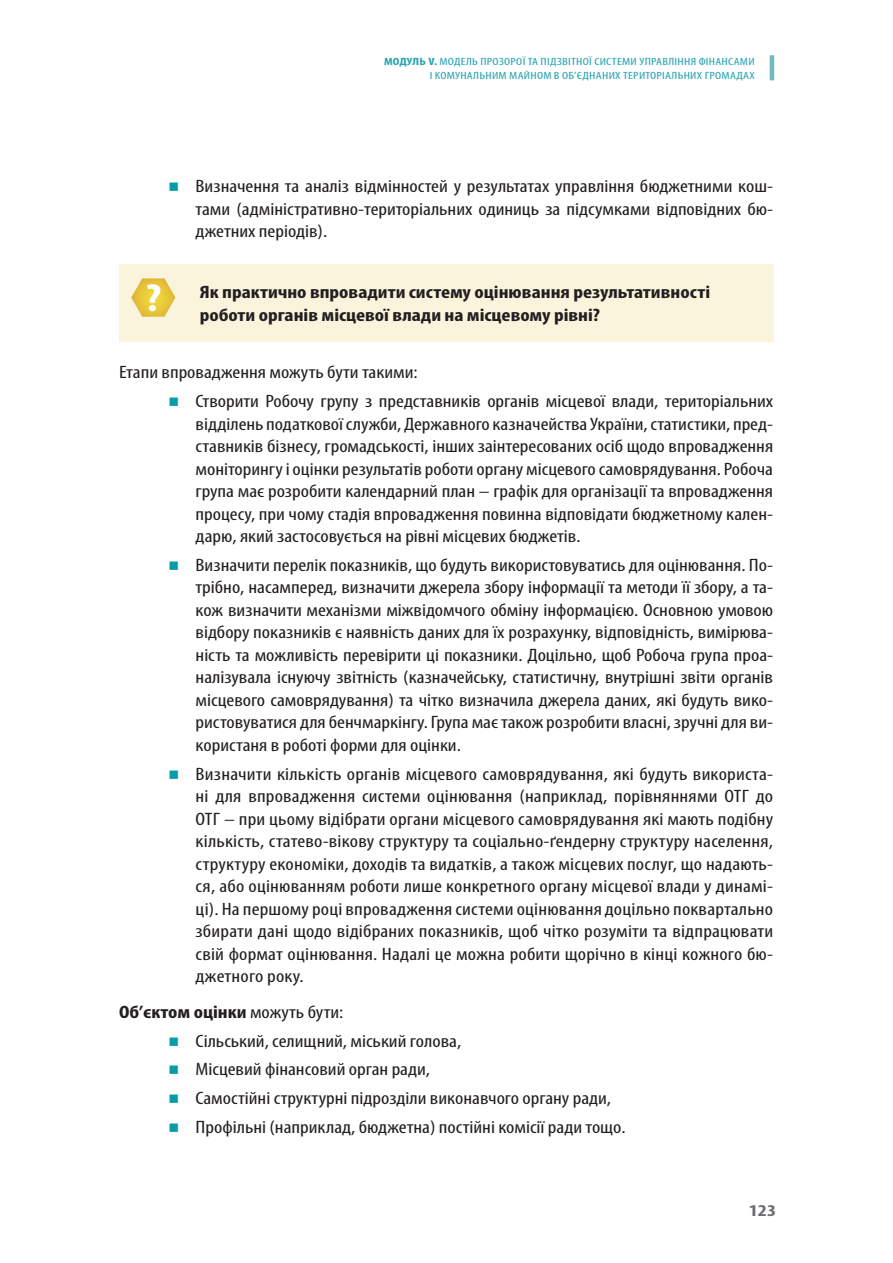
<style>
.page{position:relative;width:893px;height:1263px;background:#fff}
.page>*{position:absolute;margin:0;border:0;box-sizing:border-box;transform-origin:0 0}
.t1{font:700 condensed 39px "Myriad Pro";color:#fff;scale:1.2 1}
.t2{font:condensed 18px/22.5px "Myriad Pro";color:#231f20;text-align:justify;scale:1.2 1}
.t3{font:700 condensed 18px/22.5px "Myriad Pro";color:#231f20;scale:1.2 1}
.t4{font:700 condensed 16.5px "Myriad Pro";color:#6c6d70;scale:1.3 1}
.t5{font:condensed 10.5px/13.5px "Myriad Pro";letter-spacing:.02em;color:#24a3b0;text-align:right;scale:1.3 1}
.s1{font-weight:700}
</style>
<div class="page">
<hr style="left:770px;top:55px;width:4px;height:25px;background:#70b9c3">
<div style="left:120px;top:264px;width:654px;height:78px;background:#fbf4dc"></div>
<svg style="left:131px;top:278px;width:44px;height:39px"></svg>
<p class="t5" style="left:384px;top:55px;width:287px"><span class="s1">МОДУЛЬ V.</span> МОДЕЛЬ ПРОЗОРОЇ ТА ПІДЗВІТНОЇ СИСТЕМИ УПРАВЛІННЯ ФІНАНСАМИ<br>І КОМУНАЛЬНИМ МАЙНОМ В ОБ’ЄДНАНИХ ТЕРИТОРІАЛЬНИХ ГРОМАДАХ</p>
<h1 class="t1" style="left:146px;top:274px;width:15px">?</h1>
<p class="t2" style="left:196px;top:175px;width:483px">Визначення та аналіз відмінностей у результатах управління бюджетними кош&shy;тами (адміністративно-територіальних одиниць за підсумками відповідних бю&shy;джетних періодів).</p>
<p class="t3" style="left:200px;top:281px;width:427px">Як практично впровадити систему оцінювання результативності роботи органів місцевої влади на місцевому рівні?</p>
<p class="t2" style="left:196px;top:358px;width:483px;line-height:28.8px;text-indent:-77px">Етапи впровадження можуть бути такими:<br>Створити Робочу групу з представників органів місцевої влади, територіальних</p>
<p class="t2" style="left:196px;top:412px;width:483px">відділень податкової служби, Державного казначейства України, статистики, пред&shy;ставників бізнесу, громадськості, інших заінтересованих осіб щодо впровадження моніторингу і оцінки результатів роботи органу місцевого самоврядування. Робоча група має розробити календарний план – графік для організації та впровадження процесу, при чому стадія впровадження повинна відповідати бюджетному кален&shy;дарю, який застосовується на рівні місцевих бюджетів.</p>
<p class="t2" style="left:196px;top:553px;width:483px">Визначити перелік показників, що будуть використовуватись для оцінювання. По&shy;трібно, насамперед, визначити джерела збору інформації та методи її збору, а та&shy;кож визначити механізми міжвідомчого обміну інформацією. Основною умовою відбору показників є наявність даних для їх розрахунку, відповідність, вимірюва&shy;ність та можливість перевірити ці показники. Доцільно, щоб Робоча група проа&shy;налізувала існуючу звітність (казначейську, статистичну, внутрішні звіти органів місцевого самоврядування) та чітко визначила джерела даних, які будуть вико&shy;ристовуватися для бенчмаркінгу. Група має також розробити власні, зручні для ви&shy;користаня в роботі форми для оцінки.</p>
<p class="t2" style="left:196px;top:762px;width:483px">Визначити кількість органів місцевого самоврядування, які будуть використа&shy;ні для впровадження системи оцінювання (наприклад, порівняннями ОТГ до ОТГ – при цьому відібрати органи місцевого самоврядування які мають подібну кількість, статево-вікову структуру та соціально-ґендерну структуру населення, структуру економіки, доходів та видатків, а також місцевих послуг, що надають&shy;ся, або оцінюванням роботи лише конкретного органу місцевої влади у динамі&shy;ці). На першому році впровадження системи оцінювання доцільно поквартально збирати дані щодо відібраних показників, щоб чітко розуміти та відпрацювати свій формат оцінювання. Надалі це можна робити щорічно в кінці кожного бю&shy;джетного року.</p>
<p class="t2" style="left:196px;top:997px;width:360px;line-height:29px;text-align:left;text-indent:-77px"><span class="s1">Об’єктом оцінки</span> можуть бути:<br>Сільський, селищний, міський голова,<br>Місцевий фінансовий орган ради,<br>Самостійні структурні підрозділи виконавчого органу ради, Профільні (наприклад, бюджетна) постійні комісії ради тощо.</p>
<p class="t4" style="left:749px;top:1200px;width:23px">123</p>
</div>
